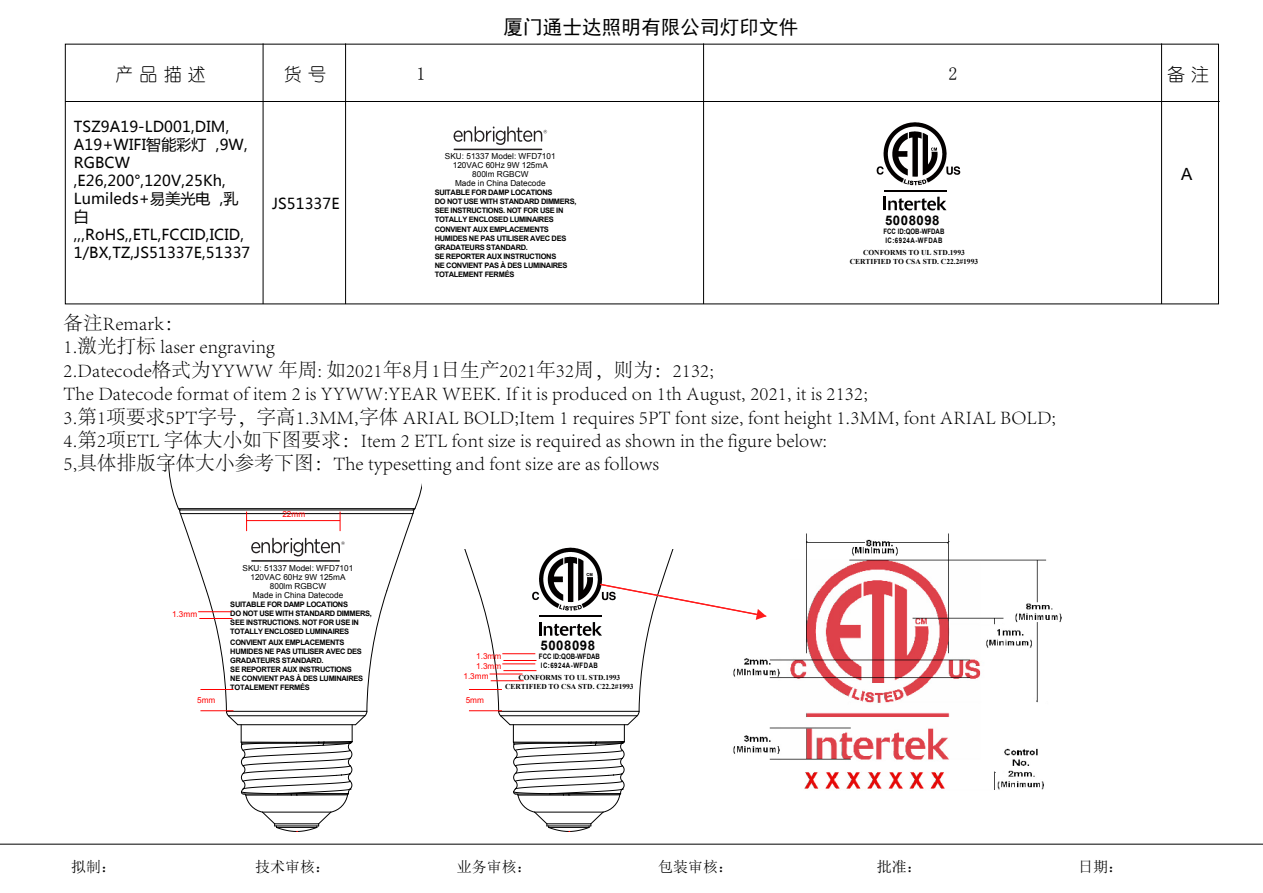
<style>
.page{position:relative;width:1263px;height:893px;background:#fff}
.page>*{position:absolute;margin:0;border:0;box-sizing:border-box;transform-origin:0 0}
.t1{font:300 19.5px/23.4px "Adobe Song Std";letter-spacing:.01em;color:#000}
.t2{font:19.5px "Sim Hei";letter-spacing:.01em;color:#000}
.t3{font:18px "You Yuan";letter-spacing:.34em;color:#000}
.t4{font:16.8px "Arial";color:#000}
.t5{font:15px/18px "Microsoft Ya Hei";letter-spacing:.01em;color:#000}
.t6{font:15px "Sim Sun";color:#000}
.t7{font:700 13.2px "Arial";letter-spacing:.04em;color:#000}
.t8{font:8.25px/9px "Arial";color:#000;text-align:center}
.t9{font:8.25px "Arial";color:#f00}
.t10{font:700 7.5px/9px "Arial";letter-spacing:-.04em;color:#000}
.t11{font:700 7.5px/9px "Times New Roman";color:#000;text-align:center}
.t12{font:700 7.5px/9px "Arial";letter-spacing:.04em;color:#000;scale:.81 1}
</style>
<div class="page">
<hr style="left:65px;top:101px;width:1155px;height:1px;background:#000">
<hr style="left:263px;top:43px;width:1px;height:261px;background:#000">
<hr style="left:345px;top:43px;width:1px;height:261px;background:#000">
<hr style="left:703px;top:43px;width:1px;height:261px;background:#000">
<hr style="left:1161px;top:43px;width:1px;height:261px;background:#000">
<img style="left:766px;top:533px;width:296px;height:257px">
<hr style="left:0;top:844px;width:1263px;height:1px;background:#000">
<svg style="left:464px;top:548px;width:302px;height:284px"></svg>
<hr style="left:884px;top:190px;width:63px;height:2px;background:#030000">
<svg style="left:877px;top:122px;width:83px;height:63px"></svg>
<svg style="left:884px;top:197px;width:62px;height:14px"></svg>
<svg style="left:168px;top:461px;width:254px;height:371px"></svg>
<hr style="left:454px;top:149px;width:88px;height:1px;background:#231f20">
<svg style="left:454px;top:126px;width:93px;height:19px"></svg>
<h1 class="t2" style="left:503px;top:17px;width:296px">厦门通士达照明有限公司灯印文件</h1>
<h2 class="t3" style="left:116px;top:65px;width:92px">产品描述</h2>
<h2 class="t3" style="left:284px;top:65px;width:44px">货号</h2>
<h2 class="t3" style="left:417px;top:65px;width:10px">1</h2>
<h2 class="t3" style="left:948px;top:65px;width:10px">2</h2>
<h2 class="t3" style="left:1167px;top:65px;width:44px">备注</h2>
<h3 class="t5" style="left:74px;top:118px;width:178px">TSZ9A19-LD001,DIM,<br>A19+WIFI智能彩灯 ,9W,<br>RGBCW ,E26,200°,120V,25Kh,<br>Lumileds+易美光电 ,乳白,,,RoHS,,ETL,FCCID,ICID,<br>1/BX,TZ,JS51337E,51337</h3>
<h3 class="t5" style="left:272px;top:194px;width:69px">JS51337E</h3>
<p class="t8" style="left:445px;top:152px;width:112px">SKU: 51337 Model: WFD7101<br>120VAC 60Hz 9W 125mA<br>800lm RGBCW<br>Made in China Datecode</p>
<p class="t10" style="left:435px;top:188px;width:143px">SUITABLE FOR DAMP LOCATIONS<br>DO NOT USE WITH STANDARD DIMMERS,<br>SEE INSTRUCTIONS. NOT FOR USE IN<br>TOTALLY ENCLOSED LUMINAIRES</p>
<p class="t10" style="left:435px;top:226px;width:134px">CONVIENT AUX EMPLACEMENTS<br>HUMIDES NE PAS UTILISER AVEC DES<br>GRADATEURS STANDARD.<br>SE REPORTER AUX INSTRUCTIONS<br>NE CONVIENT PAS À DES LUMINAIRES<br>TOTALEMENT FERMÉS</p>
<h3 class="t7" style="left:885px;top:211px;width:56px">5008098</h3>
<p class="t12" style="left:884px;top:227px;width:77px">FCC ID:QOB-WFDAB<br>IC:6924A-WFDAB</p>
<p class="t11" style="left:850px;top:247px;width:130px">CONFORMS TO UL STD.1993<br>CERTIFIED TO CSA STD. C22.2#1993</p>
<p class="t1" style="left:64px;top:312px;width:994px">备注Remark：<br>1.激光打标 laser engraving<br>2.Datecode格式为YYWW 年周: 如2021年8月1日生产2021年32周，则为：2132;<br>The Datecode format of item 2 is YYWW:YEAR WEEK. If it is produced on 1th August, 2021, it is 2132;<br>3.第1项要求5PT字号，字高1.3MM,字体 ARIAL BOLD;Item 1 requires 5PT font size, font height 1.3MM, font ARIAL BOLD; 4.第2项ETL 字体大小如下图要求：Item 2 ETL font size is required as shown in the figure below:<br>5,具体排版字体大小参考下图：The typesetting and font size are as follows</p>
<p class="t9" style="left:282px;top:508px;width:24px">22mm</p>
<p class="t9" style="left:172px;top:608px;width:27px">1.3mm</p>
<p class="t9" style="left:197px;top:694px;width:20px">5mm</p>
<p class="t8" style="left:243px;top:563px;width:112px">SKU: 51337 Model: WFD7101<br>120VAC 60Hz 9W 125mA<br>800lm RGBCW<br>Made in China Datecode</p>
<p class="t10" style="left:230px;top:600px;width:143px">SUITABLE FOR DAMP LOCATIONS<br>DO NOT USE WITH STANDARD DIMMERS,<br>SEE INSTRUCTIONS. NOT FOR USE IN<br>TOTALLY ENCLOSED LUMINAIRES</p>
<p class="t10" style="left:230px;top:638px;width:134px">CONVIENT AUX EMPLACEMENTS<br>HUMIDES NE PAS UTILISER AVEC DES<br>GRADATEURS STANDARD.<br>SE REPORTER AUX INSTRUCTIONS<br>NE CONVIENT PAS À DES LUMINAIRES<br>TOTALEMENT FERMÉS</p>
<h3 class="t7" style="left:541px;top:636px;width:56px">5008098</h3>
<p class="t12" style="left:539px;top:652px;width:77px">FCC ID:QOB-WFDAB<br>IC:6924A-WFDAB</p>
<p class="t9" style="left:476px;top:650px;width:27px">1.3mm</p>
<p class="t9" style="left:476px;top:660px;width:27px">1.3mm</p>
<p class="t9" style="left:463px;top:670px;width:27px">1.3mm</p>
<p class="t11" style="left:505px;top:673px;width:130px">CONFORMS TO UL STD.1993<br>CERTIFIED TO CSA STD. C22.2#1993</p>
<p class="t9" style="left:466px;top:694px;width:20px">5mm</p>
<h3 class="t6" style="left:71px;top:859px;width:47px">拟制：</h3>
<h3 class="t6" style="left:255px;top:859px;width:76px">技术审核：</h3>
<h3 class="t6" style="left:457px;top:859px;width:76px">业务审核：</h3>
<h3 class="t6" style="left:658px;top:859px;width:76px">包装审核：</h3>
<h3 class="t6" style="left:877px;top:859px;width:46px">批准：</h3>
<h3 class="t6" style="left:1078px;top:859px;width:46px">日期：</h3>
<h3 class="t4" style="left:1181px;top:163px;width:13px">A</h3>
</div>
